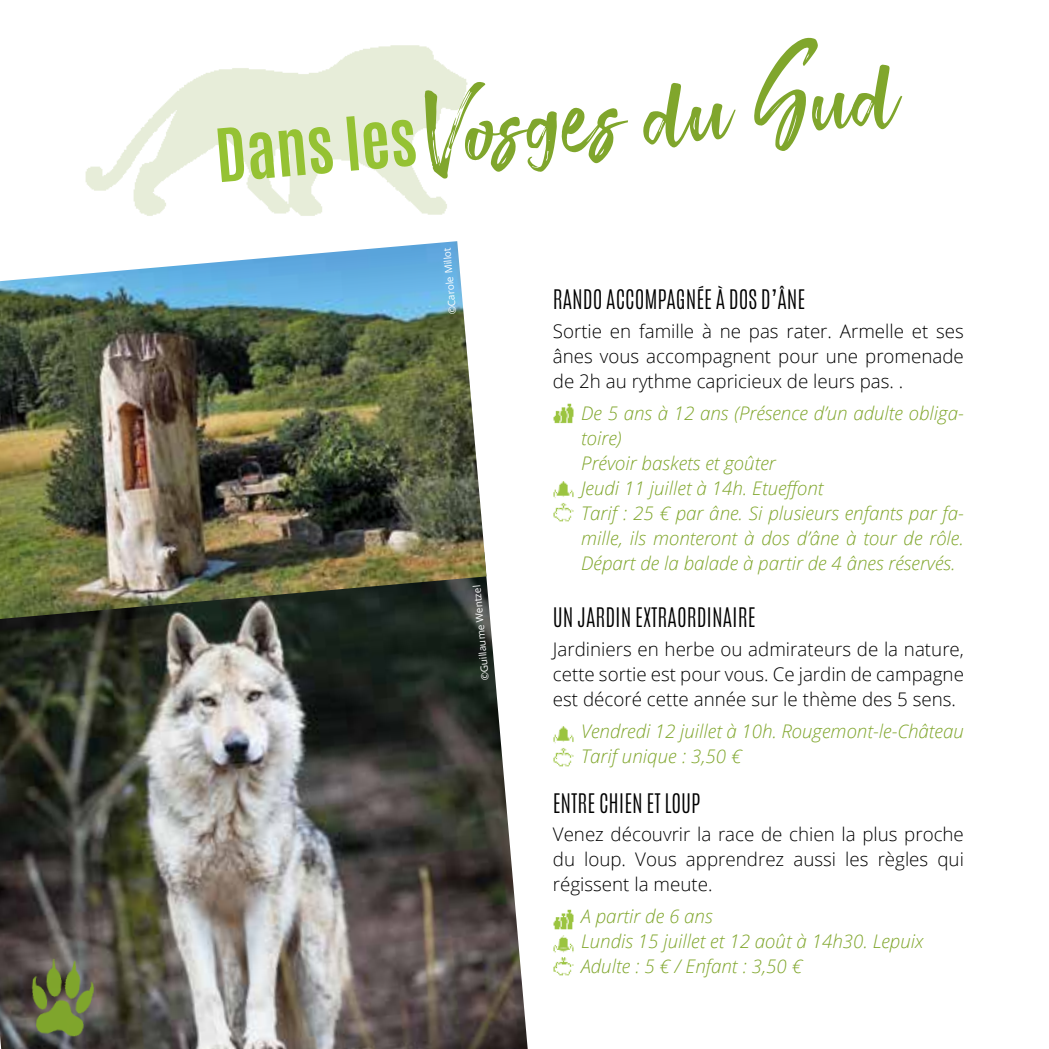
<style>
.page{position:relative;width:1049px;height:1049px;background:#fff}
.page>*{position:absolute;margin:0;border:0;box-sizing:border-box;transform-origin:0 0}
.t1{font:130px "Smithen";color:#80a62c}
.t2{font:300 22.5px "Antonio";color:#000}
.t3{font:italic 300 18.75px/25px "Open Sans";color:#80a62c}
.t4{font:300 18.75px/25px "Open Sans";color:#000;text-align:justify}
.t5{font:10px "Open Sans";color:#fff}
.s1{font-family:"Antonio";font-weight:700;font-size:62.5px;color:#95c233}
</style>
<div class="page">
<img style="left:85px;top:45px;width:383px;height:171px">
<img style="left:553px;top:481px;width:21px;height:41px">
<img style="left:553px;top:726px;width:21px;height:40px">
<img style="left:553px;top:403px;width:21px;height:21px">
<img style="left:553px;top:909px;width:21px;height:66px">
<img style="left:0;top:570px;width:528px;height:479px">
<img style="left:0;top:241px;width:486px;height:378px">
<img style="left:19px;top:946px;width:86px;height:100px">
<h1 class="t1" style="left:208px;top:70px;width:687px;rotate:-5deg"><span class="s1">Dans les</span> Vosges du Sud</h1>
<p class="t5" style="left:446px;top:315px;width:69px;rotate:-95deg">©Carole Millot</p>
<p class="t5" style="left:478px;top:681px;width:97px;rotate:-95deg">©Guillaume Wentzel</p>
<p class="t2" style="left:553px;top:283px;width:254px">RANDO ACCOMPAGNÉE À DOS D’ÂNE</p>
<p class="t4" style="left:553px;top:318px;width:413px">Sortie en famille à ne pas rater. Armelle et ses ânes vous accompagnent pour une promenade de 2h au rythme capricieux de leurs pas. .</p>
<p class="t3" style="left:581px;top:400px;width:384px">De 5 ans à 12 ans (Présence d’un adulte obliga&shy;toire)<br>Prévoir baskets et goûter<br>Jeudi 11 juillet à 14h. Etueffont<br>Tarif : 25 € par âne. Si plusieurs enfants par fa&shy;mille, ils monteront à dos d’âne à tour de rôle.<br>Départ de la balade à partir de 4 ânes réservés.</p>
<p class="t2" style="left:553px;top:601px;width:204px">UN JARDIN EXTRAORDINAIRE</p>
<p class="t4" style="left:553px;top:636px;width:413px">Jardiniers en herbe ou admirateurs de la nature, cette sortie est pour vous. Ce jardin de campagne est décoré cette année sur le thème des 5 sens.</p>
<p class="t3" style="left:581px;top:718px;width:384px">Vendredi 12 juillet à 10h. Rougemont-le-Château<br>Tarif unique : 3,50 €</p>
<p class="t2" style="left:553px;top:787px;width:149px">ENTRE CHIEN ET LOUP</p>
<p class="t4" style="left:553px;top:821px;width:413px">Venez découvrir la race de chien la plus proche du loup. Vous apprendrez aussi les règles qui régissent la meute.</p>
<p class="t3" style="left:581px;top:903px;width:344px">A partir de 6 ans<br>Lundis 15 juillet et 12 août à 14h30. Lepuix<br>Adulte : 5 € / Enfant : 3,50 €</p>
</div>
